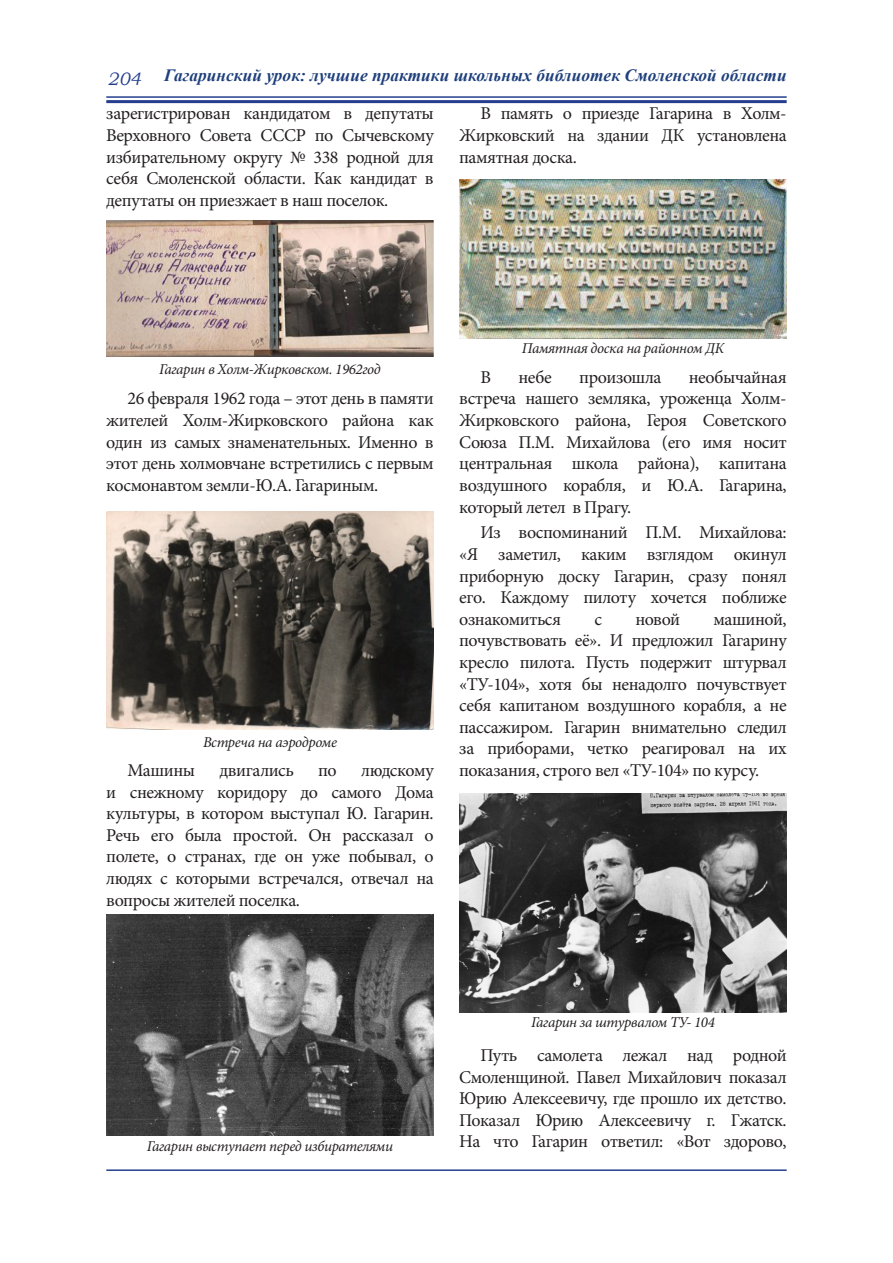
<style>
.page{position:relative;width:893px;height:1263px;background:#fff}
.page>*{position:absolute;margin:0;border:0;box-sizing:border-box;transform-origin:0 0}
.t1{font:18px/21.6px "Minion Pro";letter-spacing:-.025em;color:#231f20;text-align:justify}
.t2{font:italic 18px "Bookman Old Style";color:#253f8e}
.t3{font:italic 700 17.25px "Times New Roman";letter-spacing:.005em;color:#1e3f7c}
.t4{font:italic 15px "Minion Pro";letter-spacing:-.025em;color:#231f20}
</style>
<div class="page">
<hr style="left:106px;top:96px;width:681px;height:2px;background:#253f8e">
<hr style="left:106px;top:100px;width:681px;height:3px;background:#253f8e">
<hr style="left:106px;top:1169px;width:681px;height:2px;background:#253f8e">
<img style="left:106px;top:220px;width:328px;height:137px">
<img style="left:106px;top:511px;width:328px;height:218px">
<img style="left:106px;top:914px;width:328px;height:221px">
<img style="left:459px;top:180px;width:328px;height:158px">
<img style="left:459px;top:793px;width:328px;height:219px">
<p class="t2" style="left:108px;top:66px;width:35px">204</p>
<p class="t3" style="left:164px;top:63px;width:624px">Гагаринский урок: лучшие практики школьных библиотек Смоленской области</p>
<p class="t1" style="left:106px;top:103px;width:329px">зарегистрирован кандидатом в депутаты Верховного Cовета СССР по Сычевскому избирательному округу № 338 родной для себя Смоленской области. Как кандидат в депутаты он приезжает в наш поселок.</p>
<p class="t1" style="left:459px;top:103px;width:329px;text-indent:21px">В память о приезде Гагарина в Холм-Жирковский на здании ДК установлена памятная доска.</p>
<p class="t4" style="left:159px;top:359px;width:223px">Гагарин в Холм-Жирковском. 1962год</p>
<p class="t1" style="left:106px;top:388px;width:329px;text-indent:21px">26 февраля 1962 года – этот день в памяти жителей Холм-Жирковского района как один из самых знаменательных. Именно в этот день холмовчане встретились с первым космонавтом земли-Ю.А. Гагариным.</p>
<p class="t4" style="left:203px;top:731px;width:136px">Встреча на аэродроме</p>
<p class="t1" style="left:128px;top:759px;width:69px">Машины</p>
<p class="t1" style="left:220px;top:759px;width:76px">двигались</p>
<p class="t1" style="left:318px;top:759px;width:20px">по</p>
<p class="t1" style="left:106px;top:759px;width:329px;text-indent:255px">людскому и снежному коридору до самого Дома культуры, в котором выступал Ю. Гагарин.<br>Речь его была простой. Он рассказал о полете, о странах, где он уже побывал, о людях с которыми встречался, отвечал на вопросы жителей поселка.</p>
<p class="t4" style="left:522px;top:338px;width:204px">Памятная доска на районном ДК</p>
<p class="t1" style="left:459px;top:366px;width:329px;text-indent:230px">необычайная встреча нашего земляка, уроженца Холм-Жирковского района, Героя Советского Союза П.М. Михайлова (его имя носит центральная школа района), капитана воздушного корабля, и Ю.А. Гагарина, который летел в Прагу.</p>
<p class="t1" style="left:459px;top:522px;width:329px;text-indent:21px">Из воспоминаний П.М. Михайлова: «Я заметил, каким взглядом окинул приборную доску Гагарин, сразу понял его. Каждому пилоту хочется поближе ознакомиться</p>
<p class="t1" style="left:480px;top:366px;width:12px">В</p>
<p class="t1" style="left:518px;top:366px;width:35px">небе</p>
<p class="t1" style="left:579px;top:366px;width:84px">произошла</p>
<p class="t1" style="left:459px;top:608px;width:329px;text-indent:254px">машиной, почувствовать её». И предложил Гагарину кресло пилота. Пусть подержит штурвал «ТУ-104», хотя бы ненадолго почувствует себя капитаном воздушного корабля, а не пассажиром. Гагарин внимательно следил за приборами, четко реагировал на их показания, строго вел «ТУ-104» по курсу.</p>
<p class="t1" style="left:594px;top:608px;width:9px">с</p>
<p class="t1" style="left:635px;top:608px;width:46px">новой</p>
<p class="t4" style="left:147px;top:1135px;width:248px">Гагарин выступает перед избирателями</p>
<p class="t4" style="left:531px;top:1012px;width:185px">Гагарин за штурвалом ТУ- 104</p>
<p class="t1" style="left:459px;top:1044px;width:329px;text-indent:21px">Путь самолета лежал над родной Смоленщиной. Павел Михайлович показал Юрию Алексеевичу, где прошло их детство.<br>Показал Юрию Алексеевичу г. Гжатск.<br>На что Гагарин ответил: «Вот здорово,</p>
</div>
